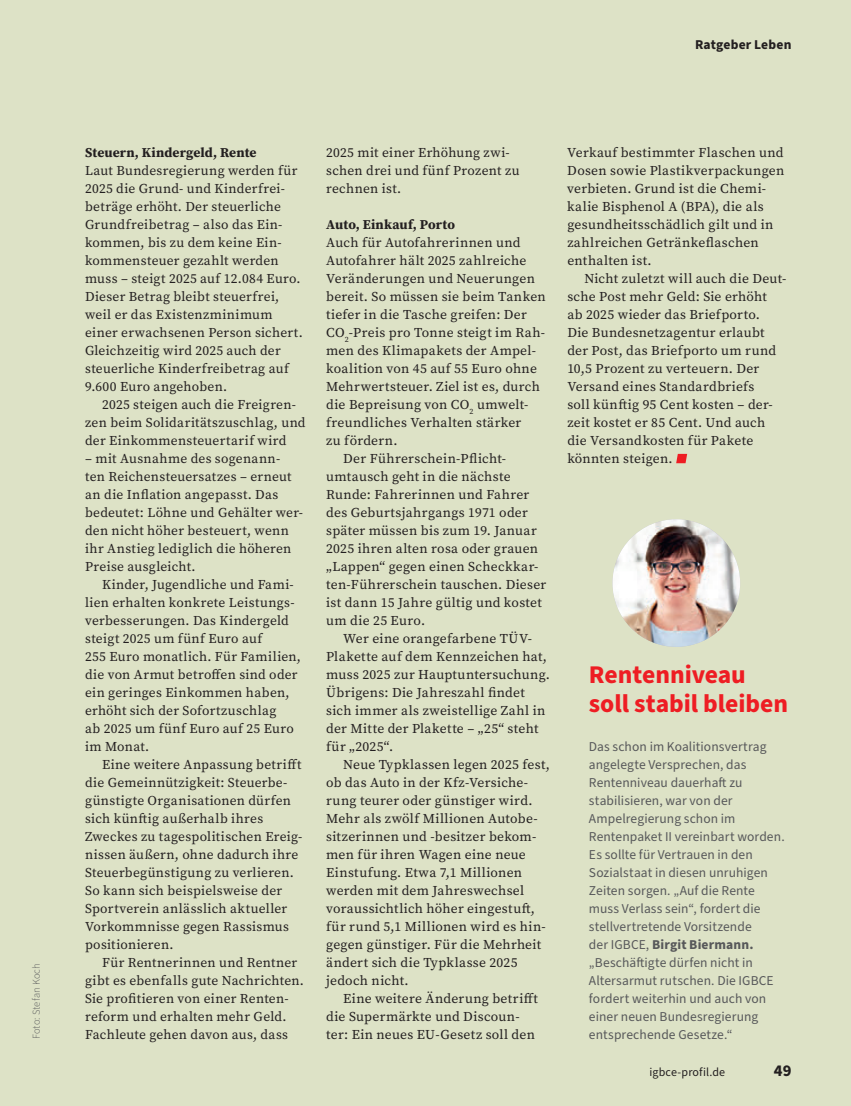
<style>
.page{position:relative;width:851px;height:1106px;background:#fff}
.page>*{position:absolute;margin:0;border:0;box-sizing:border-box;transform-origin:0 0}
.t1{font:700 25.5px/28.5px "Source Sans Pro";letter-spacing:-.005em;color:#ee1d23}
.t2{font:700 16.5px "Source Sans Pro";color:#231f20}
.t3{font:13.5px/18px "Source Serif Pro";letter-spacing:.02em;color:#231f20}
.t4{font:13.5px/18px "Source Sans Pro";letter-spacing:.005em;color:#57585a}
.t5{font:700 13.5px "Source Serif Pro";letter-spacing:.005em;color:#231f20}
.t6{font:700 13.5px "Source Sans Pro";letter-spacing:.01em;color:#231f20}
.t7{font:12px "Source Sans Pro";letter-spacing:.01em;color:#231f20}
.t8{font:300 10.5px "Source Sans Pro";letter-spacing:.01em;color:#57585a}
.s1{font-weight:700}
</style>
<div class="page">
<div style="left:0;top:0;width:850px;height:1106px;background:#dde2c6"></div>
<svg style="left:676px;top:454px;width:11px;height:9px"></svg>
<img style="left:612px;top:519px;width:128px;height:128px;border-radius:64px">
<p class="t8" style="left:29px;top:1039px;width:78px;rotate:-90deg">Foto: Stefan Koch</p>
<p class="t6" style="left:695px;top:35px;width:98px">Ratgeber Leben</p>
<p class="t5" style="left:85px;top:143px;width:173px">Steuern, Kindergeld, Rente</p>
<p class="t3" style="left:85px;top:162px;width:219px">Laut Bundesregierung werden für<br>2025 die Grund- und Kinderfrei&shy;beträge erhöht. Der steuerliche<br>Grundfreibetrag – also das Ein&shy;kommen, bis zu dem keine Ein&shy;kommensteuer gezahlt werden muss – steigt 2025 auf 12.084 Euro.<br>Dieser Betrag bleibt steuerfrei, weil er das Existenzminimum einer erwachsenen Person sichert.<br>Gleichzeitig wird 2025 auch der steuerliche Kinderfreibetrag auf<br>9.600 Euro angehoben.</p>
<p class="t3" style="left:85px;top:395px;width:222px;text-indent:17px">2025 steigen auch die Freigren&shy;zen beim Solidaritätszuschlag, und der Einkommensteuertarif wird</p>
<p class="t3" style="left:85px;top:449px;width:219px">– mit Ausnahme des sogenann&shy;ten Reichensteuersatzes – erneut an die Inflation angepasst. Das bedeutet: Löhne und Gehälter wer&shy;den nicht höher besteuert, wenn ihr Anstieg lediglich die höheren<br>Preise ausgleicht.</p>
<p class="t3" style="left:85px;top:575px;width:217px;text-indent:17px">Kinder, Jugendliche und Fami&shy;lien erhalten konkrete Leistungs&shy;verbesserungen. Das Kindergeld steigt 2025 um fünf Euro auf<br>255 Euro monatlich. Für Familien, die von Armut betroffen sind oder ein geringes Einkommen haben, erhöht sich der Sofortzuschlag<br>ab 2025 um fünf Euro auf 25 Euro im Monat.</p>
<p class="t3" style="left:85px;top:755px;width:219px;text-indent:17px">Eine weitere Anpassung betrifft die Gemeinnützigkeit: Steuerbe&shy;günstigte Organisationen dürfen sich künftig außerhalb ihres<br>Zweckes zu tagespolitischen Ereig&shy;nissen äußern, ohne dadurch ihre<br>Steuerbegünstigung zu verlieren.<br>So kann sich beispielsweise der<br>Sportverein anlässlich aktueller<br>Vorkommnisse gegen Rassismus positionieren.</p>
<p class="t3" style="left:85px;top:953px;width:220px;text-indent:17px">Für Rentnerinnen und Rentner gibt es ebenfalls gute Nachrichten.<br>Sie profitieren von einer Renten&shy;reform und erhalten mehr Geld.<br>Fachleute gehen davon aus, dass</p>
<p class="t3" style="left:326px;top:143px;width:195px">2025 mit einer Erhöhung zwi&shy;schen drei und fünf Prozent zu rechnen ist.</p>
<p class="t5" style="left:326px;top:215px;width:130px">Auto, Einkauf, Porto</p>
<p class="t3" style="left:326px;top:234px;width:196px">Auch für Autofahrerinnen und</p>
<p class="t3" style="left:326px;top:252px;width:201px">Autofahrer hält 2025 zahlreiche</p>
<p class="t3" style="left:326px;top:270px;width:210px">Veränderungen und Neuerungen</p>
<p class="t3" style="left:326px;top:288px;width:221px">bereit. So müssen sie beim Tanken</p>
<p class="t3" style="left:326px;top:306px;width:202px">tiefer in die Tasche greifen: Der</p>
<p class="t3" style="left:326px;top:324px;width:220px">CO<sub>2</sub>-Preis pro Tonne steigt im Rah-</p>
<p class="t3" style="left:326px;top:342px;width:211px">men des Klimapakets der Ampel-</p>
<p class="t3" style="left:326px;top:360px;width:212px">koalition von 45 auf 55 Euro ohne</p>
<p class="t3" style="left:326px;top:378px;width:215px">Mehrwertsteuer. Ziel ist es, durch</p>
<p class="t3" style="left:326px;top:396px;width:203px">die Bepreisung von CO<sub>2</sub> umwelt-</p>
<p class="t3" style="left:326px;top:414px;width:197px">freundliches Verhalten stärker</p>
<p class="t3" style="left:326px;top:432px;width:73px">zu fördern.</p>
<p class="t3" style="left:343px;top:450px;width:164px">Der Führerschein-Pflicht-</p>
<p class="t3" style="left:326px;top:468px;width:186px">umtausch geht in die nächste</p>
<p class="t3" style="left:326px;top:486px;width:205px">Runde: Fahrerinnen und Fahrer</p>
<p class="t3" style="left:326px;top:504px;width:203px">des Geburtsjahrgangs 1971 oder</p>
<p class="t3" style="left:326px;top:522px;width:212px">später müssen bis zum 19. Januar</p>
<p class="t3" style="left:326px;top:540px;width:213px">2025 ihren alten rosa oder grauen</p>
<p class="t3" style="left:326px;top:558px;width:214px">„Lappen“ gegen einen Scheckkar-</p>
<p class="t3" style="left:326px;top:576px;width:222px">ten-Führerschein tauschen. Dieser</p>
<p class="t3" style="left:326px;top:594px;width:217px">ist dann 15 Jahre gültig und kostet</p>
<p class="t3" style="left:326px;top:612px;width:100px">um die 25 Euro.</p>
<p class="t3" style="left:343px;top:630px;width:190px">Wer eine orangefarbene TÜV-</p>
<p class="t3" style="left:326px;top:648px;width:222px">Plakette auf dem Kennzeichen hat,</p>
<p class="t3" style="left:326px;top:666px;width:225px">muss 2025 zur Hauptuntersuchung.</p>
<p class="t3" style="left:326px;top:684px;width:200px">Übrigens: Die Jahreszahl findet</p>
<p class="t3" style="left:326px;top:702px;width:221px">sich immer als zweistellige Zahl in</p>
<p class="t3" style="left:326px;top:720px;width:214px">der Mitte der Plakette – „25“ steht</p>
<p class="t3" style="left:326px;top:737px;width:68px">für „2025“.</p>
<p class="t3" style="left:343px;top:755px;width:208px">Neue Typklassen legen 2025 fest,</p>
<p class="t3" style="left:326px;top:773px;width:203px">ob das Auto in der Kfz-Versiche-</p>
<p class="t3" style="left:326px;top:792px;width:208px">rung teurer oder günstiger wird.</p>
<p class="t3" style="left:326px;top:810px;width:213px">Mehr als zwölf Millionen Autobe-</p>
<p class="t3" style="left:326px;top:828px;width:212px">sitzerinnen und -besitzer bekom-</p>
<p class="t3" style="left:326px;top:846px;width:201px">men für ihren Wagen eine neue</p>
<p class="t3" style="left:326px;top:864px;width:197px">Einstufung. Etwa 7,1 Millionen</p>
<p class="t3" style="left:326px;top:882px;width:199px">werden mit dem Jahreswechsel</p>
<p class="t3" style="left:326px;top:900px;width:210px">voraussichtlich höher eingestuft,</p>
<p class="t3" style="left:326px;top:918px;width:221px">für rund 5,1 Millionen wird es hin-</p>
<p class="t3" style="left:326px;top:936px;width:216px">gegen günstiger. Für die Mehrheit</p>
<p class="t3" style="left:326px;top:954px;width:193px">ändert sich die Typklasse 2025</p>
<p class="t3" style="left:326px;top:972px;width:84px">jedoch nicht.</p>
<p class="t3" style="left:343px;top:990px;width:196px">Eine weitere Änderung betrifft</p>
<p class="t3" style="left:326px;top:1008px;width:195px">die Supermärkte und Discoun-</p>
<p class="t3" style="left:326px;top:1026px;width:210px">ter: Ein neues EU-Gesetz soll den</p>
<p class="t3" style="left:567px;top:144px;width:218px">Verkauf bestimmter Flaschen und<br>Dosen sowie Plastikverpackungen verbieten. Grund ist die Chemi&shy;kalie Bisphenol A (BPA), die als gesundheitsschädlich gilt und in zahlreichen Getränkeflaschen enthalten ist.</p>
<p class="t3" style="left:567px;top:270px;width:220px;text-indent:17px">Nicht zuletzt will auch die Deut&shy;sche Post mehr Geld: Sie erhöht<br>ab 2025 wieder das Briefporto.<br>Die Bundesnetzagentur erlaubt der Post, das Briefporto um rund<br>10,5 Prozent zu verteuern. Der<br>Versand eines Standardbriefs<br>soll künftig 95 Cent kosten – der&shy;zeit kostet er 85 Cent. Und auch die Versandkosten für Pakete könnten steigen.</p>
<h1 class="t1" style="left:589px;top:661px;width:201px">Rentenniveau soll stabil bleiben</h1>
<p class="t4" style="left:589px;top:738px;width:197px">Das schon im Koalitionsvertrag angelegte Versprechen, das<br>Rentenniveau dauerhaft zu stabilisieren, war von der<br>Ampelregierung schon im<br>Rentenpaket II vereinbart worden.<br>Es sollte für Vertrauen in den<br>Sozialstaat in diesen unruhigen<br>Zeiten sorgen. „Auf die Rente muss Verlass sein“, fordert die stellvertretende Vorsitzende<br>der IGBCE, <span class="s1">Birgit Biermann. </span>„Beschäftigte dürfen nicht in<br>Altersarmut rutschen. Die IGBCE fordert weiterhin und auch von einer neuen Bundesregierung</p>
<p class="t4" style="left:589px;top:1026px;width:145px">entsprechende Gesetze.“</p>
<p class="t7" style="left:649px;top:1063px;width:77px">igbce-profil.de</p>
<p class="t2" style="left:773px;top:1058px;width:19px">49</p>
</div>
